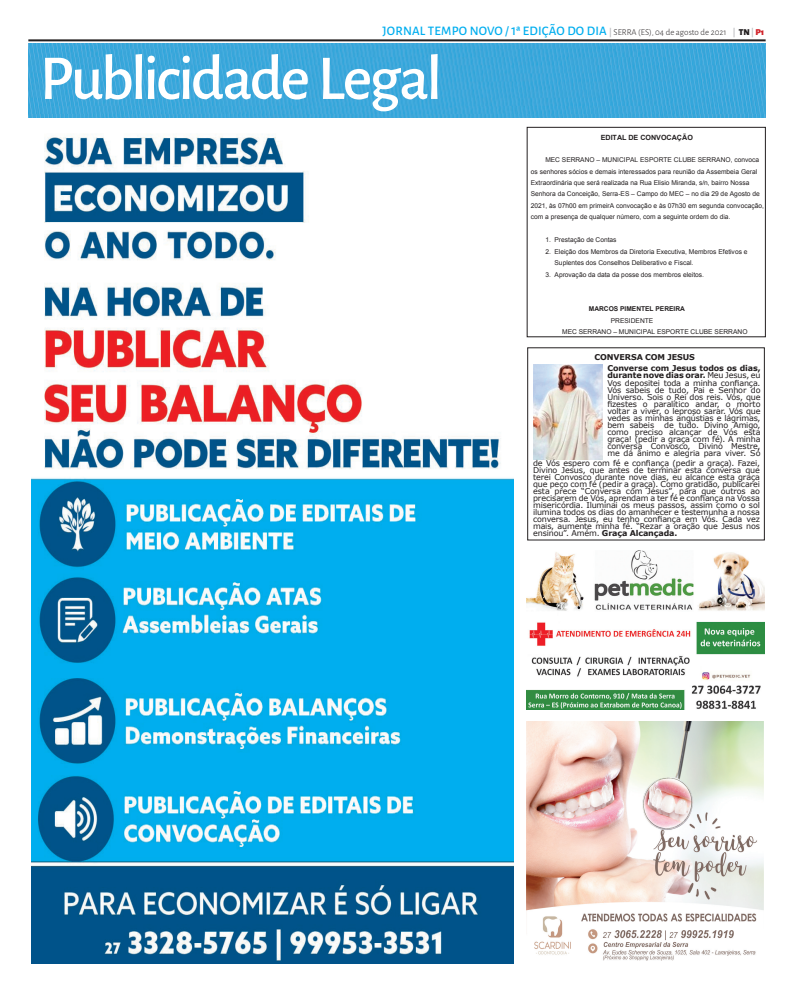
<style>
.page{position:relative;width:794px;height:993px;background:#fff}
.page>*{position:absolute;margin:0;border:0;box-sizing:border-box;transform-origin:0 0}
.t1{font:500 64px "Alegreya Sans";letter-spacing:-.045em;color:#fff}
.t2{font:500 13px "Alegreya Sans";letter-spacing:.015em;color:#00aeef}
.t3{font:8px/7px "Verdana";letter-spacing:-.02em;color:#231f20;text-align:justify}
.t4{font:700 8px/11.2px "Verdana";letter-spacing:-.01em;color:#231f20}
.t5{font:700 7.2px "Arial";letter-spacing:.005em;color:#231f20}
.t6{font:6.6px/11.5px "Arial";color:#231f20}
.t7{font:700 6.6px "Arial";color:#231f20}
.t8{font:5.6px/6.4px "Arial Narrow";color:#b2b3b7}
.s1{font-weight:700;font-size:9px;color:#bcbdc0}
.s2{font-weight:300;font-size:9px;color:#231f20}
.s3{font-weight:900;font-size:9px;color:#231f20}
.s4{font-weight:900;font-size:9px;color:#d1232a}
.s5{font-weight:700}
.s6{color:#231f20}
.s7{font-weight:700;color:#231f20}
</style>
<div class="page">
<hr style="left:28px;top:39px;width:737px;height:2px;background:#231f20">
<img style="left:29px;top:43px;width:736px;height:75px">
<img style="left:534px;top:364px;width:68px;height:95px">
<img style="left:526px;top:721px;width:237px;height:240px">
<img style="left:526px;top:550px;width:238px;height:159px">
<img style="left:31px;top:135px;width:482px;height:827px">
<h2 class="t2" style="left:382px;top:22px;width:383px">JORNAL TEMPO NOVO / 1ª EDIÇÃO DO DIA <span class="s1">|</span> <span class="s2">SERRA (ES), 04 de agosto de 2021</span> <span class="s1">|</span> <span class="s3">TN</span> <span class="s1">|</span> <span class="s4">P1</span></h2>
<h1 class="t1" style="left:40px;top:33px;width:404px">Publicidade Legal</h1>
<p class="t5" style="left:600px;top:132px;width:94px">EDITAL DE CONVOCAÇÃO</p>
<p class="t6" style="left:531px;top:154px;width:234px;text-indent:15px">MEC SERRANO – MUNICIPAL ESPORTE CLUBE SERRANO, convoca os senhores sócios e demais interessados para reunião da Assembeia Geral Extraordinária que será realizada na Rua Elisio Miranda, s/n, bairro Nossa Senhora da Conceição, Serra-ES – Campo do MEC – no dia 29 de Agosto de 2021, às 07h00 em primeirA convocação e às 07h30 em segunda convocação, com a presença de qualquer número, com a seguinte ordem do dia.</p>
<p class="t6" style="left:545px;top:234px;width:73px">1. Prestação de Contas</p>
<p class="t6" style="left:554px;top:245px;width:194px;text-indent:-9px">2. Eleição dos Membros da Diretoria Executiva, Membros Efetivos e<br>Suplentes dos Conselhos Deliberativo e Fiscal.</p>
<p class="t6" style="left:545px;top:268px;width:160px">3. Aprovação da data da posse dos membros eleitos.</p>
<p class="t7" style="left:589px;top:304px;width:98px">MARCOS PIMENTEL PEREIRA</p>
<p class="t6" style="left:562px;top:314px;width:187px;text-indent:49px">PRESIDENTE<br>MEC SERRANO – MUNICIPAL ESPORTE CLUBE SERRANO</p>
<p class="t4" style="left:607px;top:351px;width:155px;text-indent:-13px">CONVERSA COM JESUS<br>Converse com Jesus todos os dias,</p>
<p class="t3" style="left:607px;top:372px;width:155px"><span class="s5">durante nove dias orar.</span> Meu Jesus, eu Vos depositei toda a minha confiança.<br>Vós sabeis de tudo, Pai e Senhor do Universo. Sois o Rei dos reis. Vós, que fizestes o paralítico andar, o morto voltar a viver, o leproso sarar. Vós que vedes as minhas angústias e lágrimas, bem sabeis</p>
<p class="t3" style="left:607px;top:421px;width:155px;text-indent:57px">de tudo. Divino Amigo, como preciso alcançar de Vós esta graça! (pedir a graça com fé). A minha conversa Convosco, Divino Mestre, me dá ânimo e alegria para viver. Só</p>
<p class="t3" style="left:533px;top:459px;width:228px">de Vós espero com fé e confiança (pedir a graça). Fazei, Divino Jesus, que antes de terminar esta conversa que terei Convosco durante nove dias, eu alcance esta graça que peço com fé (pedir a graça). Como gratidão, publicarei esta prece “Conversa com Jesus”, para que outros ao precisarem de Vós, aprendam a ter fé e confiança na Vossa misericórdia. Iluminai os meus passos, assim como o sol ilumina todos os dias do amanhecer e testemunha a nossa conversa. Jesus, eu tenho confiança em Vós. Cada vez mais, aumente minha fé. “Rezar a oração que Jesus nos ensinou”. Amém. <span class="s5">Graça Alcançada.</span></p>
<p class="t8" style="left:558px;top:498px;width:178px">_____________________________________________________________________<br><span class="s6">Página</span> <span class="s7">1</span> <span class="s6">de</span> <span class="s7">1</span></p>
</div>
